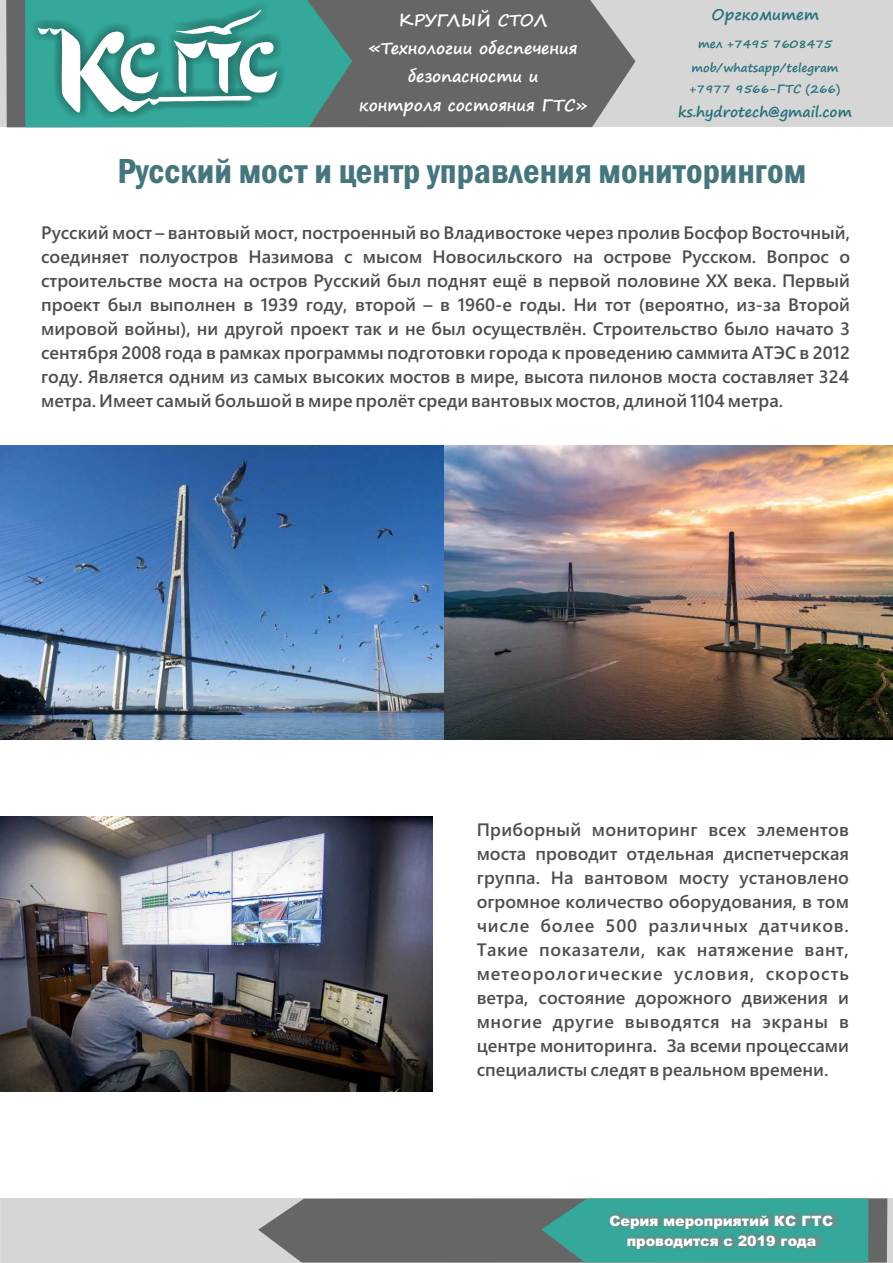
<style>
.page{position:relative;width:893px;height:1263px;background:#fff}
.page>*{position:absolute;margin:0;border:0;box-sizing:border-box;transform-origin:0 0}
.t1{font:600 condensed 36px "Franklin Gothic";color:#45767e}
.t2{font:600 18px/24px "Yu Gothic UI";color:#4e4e4d;text-align:justify}
.t3{font:700 16.2px/28.2px "Segoe Print";color:#fff;text-align:center}
.t4{font:700 15px "Segoe Print";color:#28717c}
.t5{font:900 14.25px/20.1px "Arial";color:#fff;text-align:center}
.t6{font:700 14.25px "Segoe Print";color:#27707b}
.t7{font:700 11.7px/20.4px "Segoe Print";color:#28717c}
</style>
<div class="page">
<div style="left:0;top:0;width:893px;height:127px;background:#d6d6d6"></div>
<svg style="left:6px;top:0;width:629px;height:127px;background:#6e6e6e"></svg>
<svg style="left:25px;top:0;width:327px;height:127px;background:#57aaa0"></svg>
<div style="left:1px;top:1198px;width:892px;height:64px;background:#d6d6d6"></div>
<svg style="left:258px;top:1198px;width:629px;height:64px;background:#5c827d"></svg>
<div style="left:609px;top:1212px;width:230px;height:40px;background:#818281;opacity:.98"></div>
<img style="left:0;top:445px;width:893px;height:294px">
<img style="left:1px;top:816px;width:432px;height:275px">
<p class="t3" style="left:359px;top:8px;width:229px">КРУГЛЫЙ СТОЛ «Технологии обеспечения безопасности и<br>контроля состояния ГТС»</p>
<p class="t4" style="left:711px;top:8px;width:109px">Оргкомитет</p>
<p class="t7" style="left:698px;top:34px;width:136px">тел +7495 7608475</p>
<p class="t7" style="left:690px;top:59px;width:152px">mob/whatsapp/telegram +7977 9566-ГТС (266)</p>
<p class="t6" style="left:678px;top:105px;width:175px">ks.hydrotech@gmail.com</p>
<h1 class="t1" style="left:118px;top:158px;width:690px">Русский мост и центр управления мониторингом</h1>
<p class="t2" style="left:41px;top:223px;width:810px">Русский мост – вантовый мост, построенный во Владивостоке через пролив Босфор Восточный, соединяет полуостров Назимова с мысом Новосильского на острове Русском. Вопрос о строительстве моста на остров Русский был поднят ещё в первой половине XX века. Первый проект был выполнен в 1939 году, второй – в 1960-е годы. Ни тот (вероятно, из-за Второй мировой войны), ни другой проект так и не был осуществлён. Строительство было начато 3 сентября 2008 года в рамках программы подготовки города к проведению саммита АТЭС в 2012 году. Является одним из самых высоких мостов в мире, высота пилонов моста составляет 324 метра. Имеет самый большой в мире пролёт среди вантовых мостов, длиной 1104 метра.</p>
<p class="t2" style="left:477px;top:819px;width:374px">Приборный мониторинг всех элементов моста проводит отдельная диспетчерская группа. На вантовом мосту установлено огромное количество оборудования, в том числе более 500 различных датчиков.<br>Такие показатели, как натяжение вант, метеорологические условия, скорость ветра, состояние дорожного движения и многие другие выводятся на экраны в центре мониторинга. За всеми процессами специалисты следят в реальном времени.</p>
<p class="t5" style="left:609px;top:1212px;width:225px">Серия мероприятий КС ГТС проводится с 2019 года</p>
</div>
